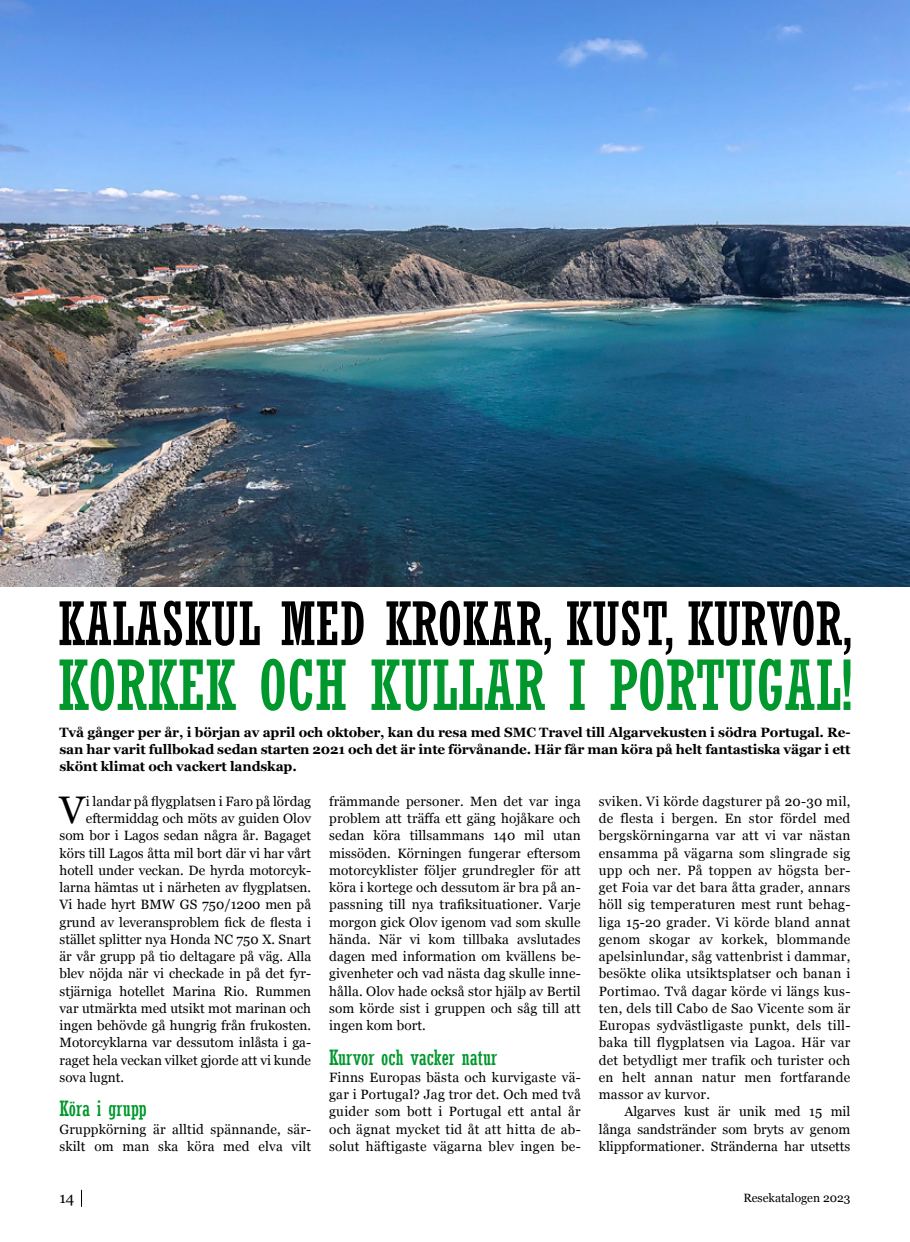
<style>
.page{position:relative;width:910px;height:1242px;background:#fff}
.page>*{position:absolute;margin:0;border:0;box-sizing:border-box;transform-origin:0 0}
.t1{font:38.4px "Georgia";color:#000}
.t2{font:condensed 21px "Rockwell";color:#00972c}
.t3{font:15px "Georgia";color:#000}
.t4{font:13.5px/17.2px "Georgia";color:#000;text-align:justify}
.t5{font:700 13.5px/17.2px "Georgia";letter-spacing:-.01em;color:#000;text-align:justify}
.t6{font:12px "Georgia";color:#000}
</style>
<div class="page">
<svg style="left:81px;top:1189px;width:1px;height:17px"></svg>
<img style="left:0;top:0;width:910px;height:586px">
<svg style="left:60px;top:600px;width:790px;height:111px"></svg>
<p class="t5" style="left:60px;top:723px;width:792px">Två gånger per år, i början av april och oktober, kan du resa med SMC Travel till Algarvekusten i södra Portugal. Re&shy;san har varit fullbokad sedan starten 2021 och det är inte förvånande. Här får man köra på helt fantastiska vägar i ett skönt klimat och vackert landskap.</p>
<p class="t4" style="left:329px;top:792px;width:253px">främmande personer. Men det var inga problem att träffa ett gäng hojåkare och sedan köra tillsammans 140 mil utan missöden. Körningen fungerar eftersom motorcyklister följer grundregler för att köra i kortege och dessutom är bra på an&shy;passning till nya trafiksituationer. Varje morgon gick Olov igenom vad som skulle hända. När vi kom tillbaka avslutades dagen med information om kvällens be&shy;givenheter och vad nästa dag skulle inne&shy;hålla. Olov hade också stor hjälp av Bertil som körde sist i gruppen och såg till att ingen kom bort.</p>
<h2 class="t2" style="left:329px;top:1045px;width:169px">Kurvor och vacker natur</h2>
<p class="t4" style="left:329px;top:1068px;width:253px">Finns Europas bästa och kurvigaste vä&shy;gar i Portugal? Jag tror det. Och med två guider som bott i Portugal ett antal år och ägnat mycket tid åt att hitta de ab&shy;solut häftigaste vägarna blev ingen be-</p>
<h1 class="t1" style="left:60px;top:782px;width:27px">V</h1>
<p class="t4" style="left:86px;top:792px;width:227px">i landar på flygplatsen i Faro på lördag</p>
<p class="t4" style="left:599px;top:792px;width:253px">sviken. Vi körde dagsturer på 20-30 mil, de flesta i bergen. En stor fördel med bergskörningarna var att vi var nästan ensamma på vägarna som slingrade sig upp och ner. På toppen av högsta ber&shy;get Foia var det bara åtta grader, annars höll sig temperaturen mest runt behag&shy;liga 15-20 grader. Vi körde bland annat genom skogar av korkek, blommande apelsinlundar, såg vattenbrist i dammar, besökte olika utsiktsplatser och banan i Portimao. Två dagar körde vi längs kus&shy;ten, dels till Cabo de Sao Vicente som är Europas sydvästligaste punkt, dels till&shy;baka till flygplatsen via Lagoa. Här var det betydligt mer trafik och turister och en helt annan natur men fortfarande massor av kurvor.</p>
<p class="t4" style="left:599px;top:1102px;width:253px;text-indent:26px">Algarves kust är unik med 15 mil långa sandstränder som bryts av genom klippformationer. Stränderna har utsetts</p>
<p class="t4" style="left:86px;top:809px;width:227px">eftermiddag och möts av guiden Olov</p>
<p class="t4" style="left:60px;top:826px;width:253px">som bor i Lagos sedan några år. Bagaget</p>
<p class="t4" style="left:60px;top:843px;width:253px">körs till Lagos åtta mil bort där vi har vårt</p>
<p class="t4" style="left:60px;top:861px;width:253px">hotell under veckan. De hyrda motorcyk-</p>
<p class="t4" style="left:60px;top:878px;width:253px">larna hämtas ut i närheten av flygplatsen.</p>
<p class="t4" style="left:60px;top:895px;width:253px">Vi hade hyrt BMW GS 750/1200 men på</p>
<p class="t4" style="left:60px;top:912px;width:253px">grund av leveransproblem fick de flesta i</p>
<p class="t4" style="left:60px;top:930px;width:253px">stället splitter nya Honda NC 750 X. Snart</p>
<p class="t4" style="left:60px;top:947px;width:253px">är vår grupp på tio deltagare på väg. Alla</p>
<p class="t4" style="left:60px;top:964px;width:253px">blev nöjda när vi checkade in på det fyr-</p>
<p class="t4" style="left:60px;top:981px;width:253px">stjärniga hotellet Marina Rio. Rummen</p>
<p class="t4" style="left:60px;top:999px;width:253px">var utmärkta med utsikt mot marinan och</p>
<p class="t4" style="left:60px;top:1016px;width:253px">ingen behövde gå hungrig från frukosten.</p>
<p class="t4" style="left:60px;top:1033px;width:253px">Motorcyklarna var dessutom inlåsta i ga-</p>
<p class="t4" style="left:60px;top:1050px;width:253px">raget hela veckan vilket gjorde att vi kunde</p>
<p class="t4" style="left:60px;top:1068px;width:66px">sova lugnt.</p>
<h2 class="t2" style="left:60px;top:1096px;width:89px">Köra i grupp</h2>
<p class="t4" style="left:60px;top:1119px;width:253px">Gruppkörning är alltid spännande, sär&shy;skilt om man ska köra med elva vilt</p>
<p class="t3" style="left:60px;top:1186px;width:16px">14</p>
<p class="t6" style="left:743px;top:1189px;width:109px">Resekatalogen 2023</p>
</div>
